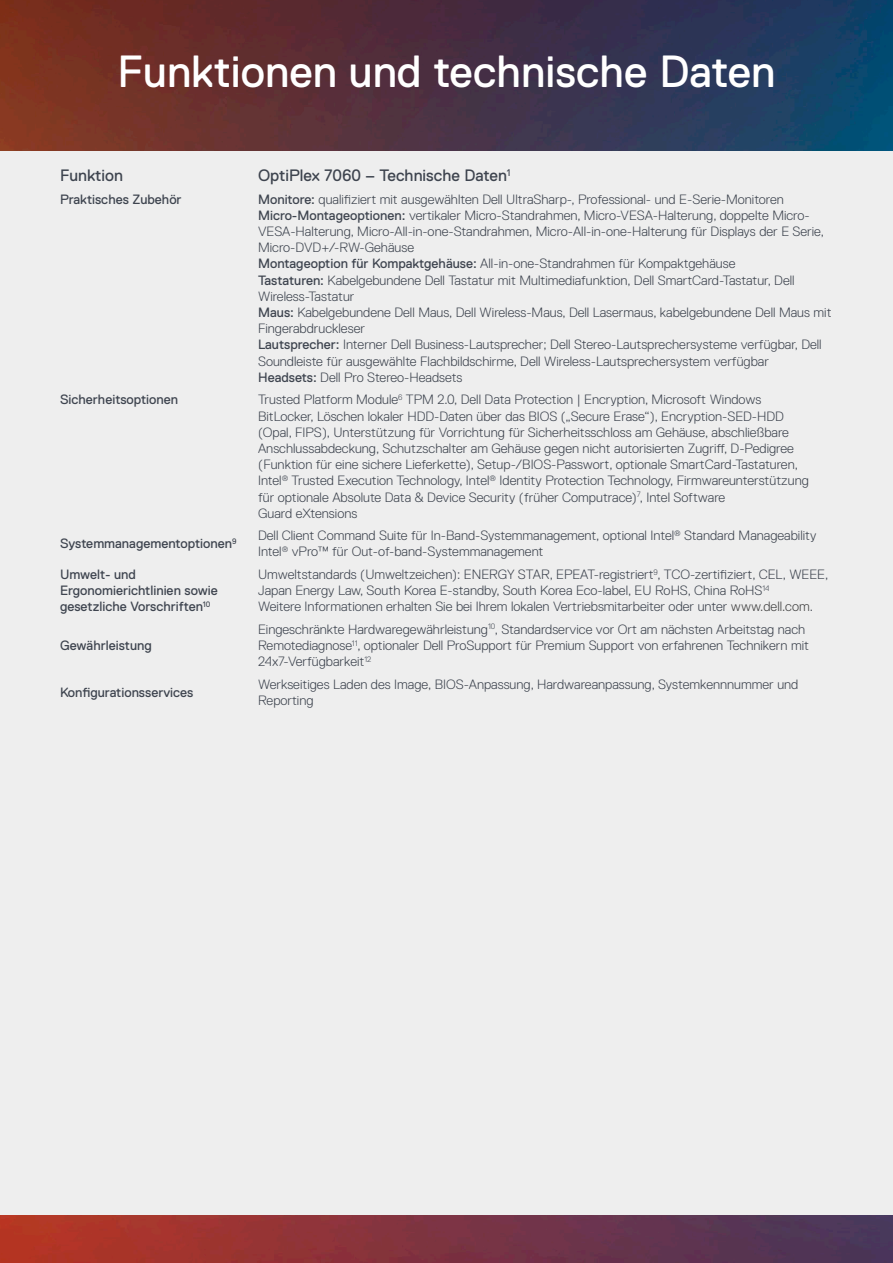
<style>
.page{position:relative;width:893px;height:1263px;background:#fff}
.page>*{position:absolute;margin:0;border:0;box-sizing:border-box;transform-origin:0 0}
.t1{font:45px "Dell Replica";color:#fff}
.URL{font:16.5px "Dell Replica";color:#3e444f}
.URL-2{font:300 13.5px/16.2px "Dell Replica";color:#3e444f}
.URL-3{font:13.5px/16.2px "Dell Replica";color:#3e444f}
.s1{font-weight:400}
.s2{color:#444}
</style>
<div class="page">
<img style="left:0;top:0;width:893px;height:1263px">
<div style="left:0;top:152px;width:893px;height:1062px;background:#eee"></div>
<p class="t1" style="left:118px;top:46px;width:659px">Funktionen und technische Daten</p>
<p class="URL" style="left:60px;top:166px;width:65px">Funktion</p>
<p class="URL" style="left:258px;top:166px;width:254px">OptiPlex 7060 – Technische Daten<sup>1</sup></p>
<p class="URL-3" style="left:60px;top:191px;width:123px">Praktisches Zubehör</p>
<p class="URL-2" style="left:258px;top:191px;width:527px"><span class="s1">Monitore:</span> qualifiziert mit ausgewählten Dell UltraSharp-, Professional- und E-Serie-Monitoren</p>
<p class="URL-2" style="left:258px;top:207px;width:568px"><span class="s1">Micro-Montageoptionen:</span> vertikaler Micro-Standrahmen, Micro-VESA-Halterung, doppelte Micro-<br>VESA-Halterung, Micro-All-in-one-Standrahmen, Micro-All-in-one-Halterung für Displays der E Serie,<br>Micro-DVD+/-RW-Gehäuse</p>
<p class="URL-2" style="left:258px;top:256px;width:479px"><span class="s1">Montageoption für Kompaktgehäuse:</span> All-in-one-Standrahmen für Kompaktgehäuse</p>
<p class="URL-2" style="left:258px;top:272px;width:538px"><span class="s1">Tastaturen:</span> Kabelgebundene Dell Tastatur mit Multimediafunktion, Dell SmartCard-Tastatur, Dell<br>Wireless-Tastatur</p>
<p class="URL-2" style="left:258px;top:304px;width:575px"><span class="s1">Maus:</span> Kabelgebundene Dell Maus, Dell Wireless-Maus, Dell Lasermaus, kabelgebundene Dell Maus mit<br>Fingerabdruckleser</p>
<p class="URL-2" style="left:258px;top:337px;width:565px"><span class="s1">Lautsprecher:</span> Interner Dell Business-Lautsprecher; Dell Stereo-Lautsprechersysteme verfügbar, Dell<br>Soundleiste für ausgewählte Flachbildschirme, Dell Wireless-Lautsprechersystem verfügbar<br><span class="s1">Headsets:</span> Dell Pro Stereo-Headsets</p>
<p class="URL-3" style="left:60px;top:392px;width:120px">Sicherheitsoptionen</p>
<p class="URL-2" style="left:258px;top:392px;width:552px">Trusted Platform Module<sup>6</sup> TPM 2.0, Dell Data Protection | Encryption, Microsoft Windows BitLocker, Löschen lokaler HDD-Daten über das BIOS („Secure Erase“), Encryption-SED-HDD (Opal, FIPS), Unterstützung für Vorrichtung für Sicherheitsschloss am Gehäuse, abschließbare Anschlussabdeckung, Schutzschalter am Gehäuse gegen nicht autorisierten Zugriff, D-Pedigree (Funktion für eine sichere Lieferkette), Setup-/BIOS-Passwort, optionale SmartCard-Tastaturen, Intel<sup>®</sup> Trusted Execution Technology, Intel<sup>®</sup> Identity Protection Technology, Firmwareunterstützung für optionale Absolute Data &amp; Device Security (früher Computrace)<sup>7</sup>, Intel Software<br>Guard eXtensions</p>
<p class="URL-3" style="left:60px;top:536px;width:178px">Systemmanagementoptionen<sup>9</sup></p>
<p class="URL-2" style="left:258px;top:528px;width:560px">Dell Client Command Suite für In-Band-Systemmanagement, optional Intel<sup>®</sup> Standard Manageability<br>Intel<sup>®</sup> vPro™ für Out-of-band-Systemmanagement</p>
<p class="URL-3" style="left:60px;top:566px;width:159px">Umwelt- und<br>Ergonomierichtlinien sowie gesetzliche Vorschriften<sup>10</sup></p>
<p class="URL-2" style="left:258px;top:566px;width:572px">Umweltstandards (Umweltzeichen): ENERGY STAR, EPEAT-registriert<sup>9</sup>, TCO-zertifiziert, CEL, WEEE,<br>Japan Energy Law, South Korea E-standby, South Korea Eco-label, EU RoHS, China RoHS<sup>14</sup></p>
<p class="URL-2" style="left:258px;top:599px;width:556px">Weitere Informationen erhalten Sie bei Ihrem lokalen Vertriebsmitarbeiter oder unter <span class="s2">www.dell.com</span>.</p>
<p class="URL-3" style="left:60px;top:637px;width:93px">Gewährleistung</p>
<p class="URL-2" style="left:258px;top:621px;width:552px">Eingeschränkte Hardwaregewährleistung<sup>10</sup>, Standardservice vor Ort am nächsten Arbeitstag nach<br>Remotediagnose<sup>11</sup>, optionaler Dell ProSupport für Premium Support von erfahrenen Technikern mit<br>24x7-Verfügbarkeit<sup>12</sup></p>
<p class="URL-3" style="left:60px;top:684px;width:135px">Konfigurationsservices</p>
<p class="URL-2" style="left:258px;top:676px;width:542px">Werkseitiges Laden des Image, BIOS-Anpassung, Hardwareanpassung, Systemkennnummer und<br>Reporting</p>
</div>
